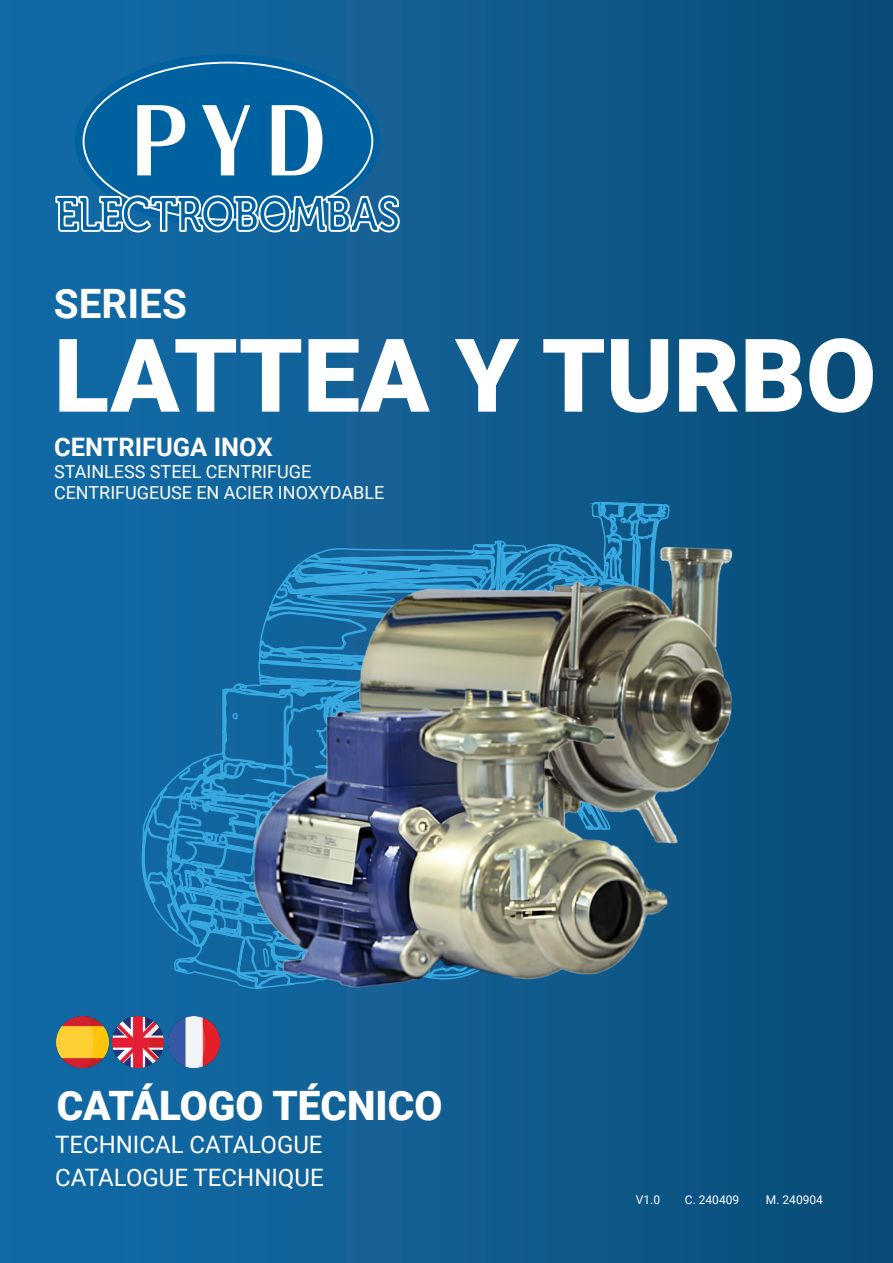
<style>
.page{position:relative;width:893px;height:1263px;background:#fff}
.page>*{position:absolute;margin:0;border:0;box-sizing:border-box;transform-origin:0 0}
.t1{font:900 102px "Roboto";color:#fff}
.t2{font:900 40.5px "Roboto";color:#fff}
.t3{font:700 40.5px "Roboto";color:#fff}
.t4{font:700 25.5px "Roboto";color:#fff}
.t5{font:24px "Roboto";color:#fff}
.t6{font:18px "Roboto";color:#fff}
.t7{font:12px "Roboto";color:#fff}
</style>
<div class="page">
<div style="left:0;top:0;width:893px;height:1263px;background:linear-gradient(to right,#146daa,#0a4d78)"></div>
<svg style="left:142px;top:407px;width:530px;height:856px;background:#116096"></svg>
<svg style="left:166px;top:474px;width:531px;height:681px;background:#115f93"></svg>
<svg style="left:172px;top:538px;width:47px;height:476px;background:#1772ab"></svg>
<img style="left:57px;top:1016px;width:51px;height:51px">
<img style="left:168px;top:1016px;width:51px;height:51px">
<img style="left:112px;top:1016px;width:52px;height:51px">
<div style="left:75px;top:54px;width:305px;height:174px;background:#0061a0;border-radius:50%"></div>
<svg style="left:137px;top:105px;width:48px;height:70px"></svg>
<svg style="left:202px;top:105px;width:48px;height:70px"></svg>
<svg style="left:272px;top:105px;width:50px;height:70px"></svg>
<svg style="left:55px;top:194px;width:345px;height:39px"></svg>
<img style="left:219px;top:504px;width:563px;height:563px">
<p class="t3" style="left:54px;top:275px;width:135px">SERIES</p>
<p class="t1" style="left:54px;top:304px;width:824px">LATTEA Y TURBO</p>
<p class="t4" style="left:54px;top:429px;width:220px">CENTRIFUGA INOX</p>
<p class="t6" style="left:54px;top:459px;width:259px">STAINLESS STEEL CENTRIFUGE</p>
<p class="t6" style="left:54px;top:480px;width:332px">CENTRIFUGEUSE EN ACIER INOXYDABLE</p>
<p class="t2" style="left:57px;top:1077px;width:387px">CATÁLOGO TÉCNICO</p>
<p class="t5" style="left:55px;top:1128px;width:269px">TECHNICAL CATALOGUE</p>
<p class="t5" style="left:55px;top:1160px;width:270px">CATALOGUE TECHNIQUE</p>
<p class="t7" style="left:636px;top:1191px;width:26px">V1.0</p>
<p class="t7" style="left:685px;top:1191px;width:56px">C. 240409</p>
<p class="t7" style="left:766px;top:1191px;width:59px">M. 240904</p>
</div>
